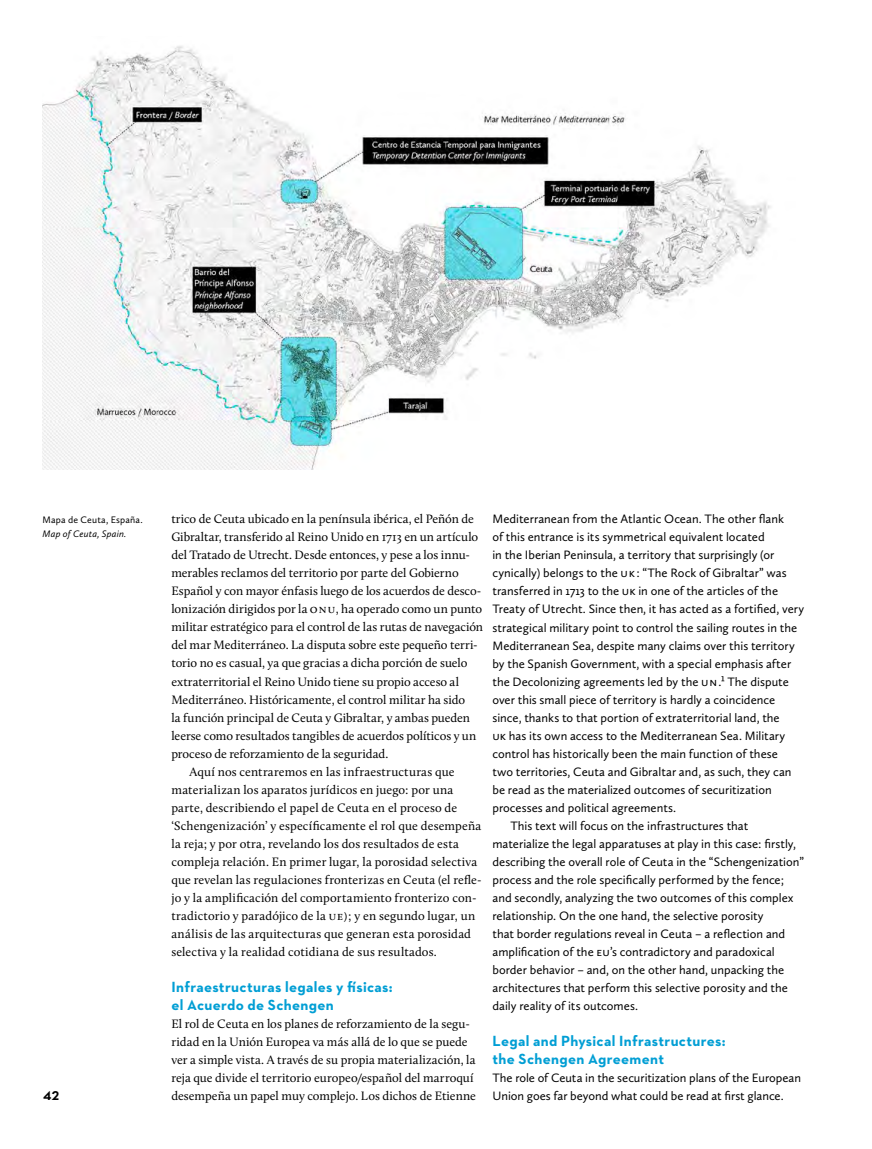
<style>
.page{position:relative;width:872px;height:1149px;background:#fff}
.page>*{position:absolute;margin:0;border:0;box-sizing:border-box;transform-origin:0 0}
.t1{font:700 15px/18px "Neutraface 2 Text";letter-spacing:.02em;color:#009ed4}
.t2{font:700 13.05px "Neutraface 2 Text";color:#000}
.t3{font:12.6px/18px "Calluna";color:#000}
.t4{font:12.6px/18px "Calluna Sans";color:#000}
.t5{font:9.75px "Calluna Sans";letter-spacing:.02em;color:#000}
.t6{font:italic 9.75px "Calluna Sans";letter-spacing:.02em;color:#000}
</style>
<div class="page">
<img style="left:43px;top:46px;width:728px;height:423px">
<p class="t5" style="left:43px;top:514px;width:102px">Mapa de Ceuta, España.</p>
<p class="t6" style="left:43px;top:527px;width:85px">Map of Ceuta, Spain.</p>
<p class="t2" style="left:43px;top:1086px;width:18px">42</p>
<p class="t3" style="left:171px;top:510px;width:304px">trico de Ceuta ubicado en la península ibérica, el Peñón de</p>
<p class="t3" style="left:171px;top:528px;width:308px">Gibraltar, transferido al Reino Unido en 1713 en un artículo</p>
<p class="t3" style="left:171px;top:546px;width:300px">del Tratado de Utrecht. Desde entonces, y pese a los innu-</p>
<p class="t3" style="left:171px;top:564px;width:289px">merables reclamos del territorio por parte del Gobierno</p>
<p class="t3" style="left:171px;top:582px;width:311px">Español y con mayor énfasis luego de los acuerdos de desco-</p>
<p class="t3" style="left:171px;top:600px;width:312px">lonización dirigidos por la onu, ha operado como un punto</p>
<p class="t3" style="left:171px;top:618px;width:313px">militar estratégico para el control de las rutas de navegación</p>
<p class="t3" style="left:171px;top:636px;width:308px">del mar Mediterráneo. La disputa sobre este pequeño terri-</p>
<p class="t3" style="left:171px;top:654px;width:297px">torio no es casual, ya que gracias a dicha porción de suelo</p>
<p class="t3" style="left:171px;top:672px;width:289px">extraterritorial el Reino Unido tiene su propio acceso al</p>
<p class="t3" style="left:171px;top:690px;width:295px">Mediterráneo. Históricamente, el control militar ha sido</p>
<p class="t3" style="left:171px;top:708px;width:300px">la función principal de Ceuta y Gibraltar, y ambas pueden</p>
<p class="t3" style="left:171px;top:726px;width:306px">leerse como resultados tangibles de acuerdos políticos y un</p>
<p class="t3" style="left:171px;top:744px;width:218px">proceso de reforzamiento de la seguridad.</p>
<p class="t3" style="left:189px;top:762px;width:267px">Aquí nos centraremos en las infraestructuras que</p>
<p class="t3" style="left:171px;top:780px;width:283px">materializan los aparatos jurídicos en juego: por una</p>
<p class="t3" style="left:171px;top:798px;width:287px">parte, describiendo el papel de Ceuta en el proceso de</p>
<p class="t3" style="left:171px;top:816px;width:311px">‘Schengenización’ y específicamente el rol que desempeña</p>
<p class="t3" style="left:171px;top:834px;width:289px">la reja; y por otra, revelando los dos resultados de esta</p>
<p class="t3" style="left:171px;top:852px;width:307px">compleja relación. En primer lugar, la porosidad selectiva</p>
<p class="t3" style="left:171px;top:870px;width:312px">que revelan las regulaciones fronterizas en Ceuta (el refle-</p>
<p class="t3" style="left:171px;top:888px;width:307px">jo y la amplificación del comportamiento fronterizo con-</p>
<p class="t3" style="left:171px;top:906px;width:305px">tradictorio y paradójico de la ue); y en segundo lugar, un</p>
<p class="t3" style="left:171px;top:924px;width:301px">análisis de las arquitecturas que generan esta porosidad</p>
<p class="t3" style="left:171px;top:942px;width:267px">selectiva y la realidad cotidiana de sus resultados.</p>
<p class="t1" style="left:171px;top:977px;width:223px">Infraestructuras legales y físicas: el Acuerdo de Schengen</p>
<p class="t3" style="left:171px;top:1014px;width:306px">El rol de Ceuta en los planes de reforzamiento de la segu&shy;ridad en la Unión Europea va más allá de lo que se puede ver a simple vista. A través de su propia materialización, la reja que divide el territorio europeo/español del marroquí desempeña un papel muy complejo. Los dichos de Etienne</p>
<p class="t4" style="left:492px;top:510px;width:293px">Mediterranean from the Atlantic Ocean. The other flank</p>
<p class="t4" style="left:492px;top:528px;width:274px">of this entrance is its symmetrical equivalent located</p>
<p class="t4" style="left:492px;top:546px;width:283px">in the Iberian Peninsula, a territory that surprisingly (or</p>
<p class="t4" style="left:492px;top:564px;width:296px">cynically) belongs to the uk: “The Rock of Gibraltar” was</p>
<p class="t4" style="left:492px;top:582px;width:287px">transferred in 1713 to the uk in one of the articles of the</p>
<p class="t4" style="left:492px;top:600px;width:313px">Treaty of Utrecht. Since then, it has acted as a fortified, very</p>
<p class="t4" style="left:492px;top:618px;width:306px">strategical military point to control the sailing routes in the</p>
<p class="t4" style="left:492px;top:636px;width:304px">Mediterranean Sea, despite many claims over this territory</p>
<p class="t4" style="left:492px;top:654px;width:300px">by the Spanish Government, with a special emphasis after</p>
<p class="t4" style="left:492px;top:672px;width:298px">the Decolonizing agreements led by the un.1 The dispute</p>
<p class="t4" style="left:492px;top:690px;width:284px">over this small piece of territory is hardly a coincidence</p>
<p class="t4" style="left:492px;top:708px;width:289px">since, thanks to that portion of extraterritorial land, the</p>
<p class="t4" style="left:492px;top:726px;width:294px">uk has its own access to the Mediterranean Sea. Military</p>
<p class="t4" style="left:492px;top:744px;width:287px">control has historically been the main function of these</p>
<p class="t4" style="left:492px;top:762px;width:301px">two territories, Ceuta and Gibraltar and, as such, they can</p>
<p class="t4" style="left:492px;top:780px;width:281px">be read as the materialized outcomes of securitization</p>
<p class="t4" style="left:492px;top:798px;width:185px">processes and political agreements.</p>
<p class="t4" style="left:510px;top:816px;width:239px">This text will focus on the infrastructures that</p>
<p class="t4" style="left:492px;top:834px;width:305px">materialize the legal apparatuses at play in this case: firstly,</p>
<p class="t4" style="left:492px;top:852px;width:313px">describing the overall role of Ceuta in the “Schengenization”</p>
<p class="t4" style="left:492px;top:870px;width:293px">process and the role specifically performed by the fence;</p>
<p class="t4" style="left:492px;top:888px;width:303px">and secondly, analyzing the two outcomes of this complex</p>
<p class="t4" style="left:492px;top:906px;width:273px">relationship. On the one hand, the selective porosity</p>
<p class="t4" style="left:492px;top:924px;width:294px">that border regulations reveal in Ceuta – a reflection and</p>
<p class="t4" style="left:492px;top:942px;width:284px">amplification of the EU ’s contradictory and paradoxical</p>
<p class="t4" style="left:492px;top:960px;width:293px">border behavior – and, on the other hand, unpacking the</p>
<p class="t4" style="left:492px;top:978px;width:297px">architectures that perform this selective porosity and the</p>
<p class="t4" style="left:492px;top:996px;width:147px">daily reality of its outcomes.</p>
<p class="t1" style="left:492px;top:1031px;width:235px">Legal and Physical Infrastructures: the Schengen Agreement</p>
<p class="t4" style="left:492px;top:1068px;width:310px">The role of Ceuta in the securitization plans of the European<br>Union goes far beyond what could be read at first glance.</p>
</div>
